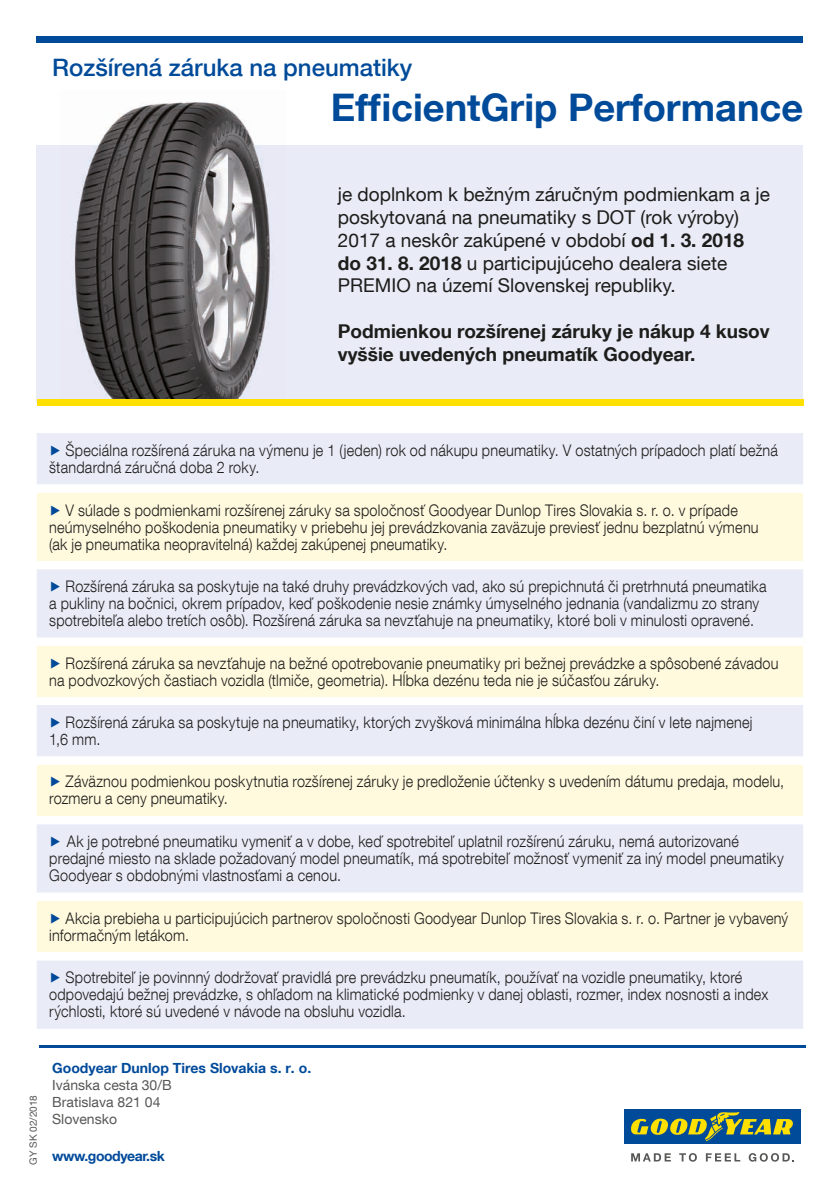
<style>
.page{position:relative;width:840px;height:1191px;background:#fff}
.page>*{position:absolute;margin:0;border:0;box-sizing:border-box;transform-origin:0 0}
.t1{font:700 38px "Helvetica Neue LT Com";color:#004a9a}
.t2{font:500 24px "Helvetica Neue LT Com";color:#004a9a}
.t3{font:19px/22.8px "Helvetica Neue LT Com";color:#1d1d1b}
.t4{font:700 19px/22.8px "Helvetica Neue LT Com";color:#1d1d1b}
.t5{font:300 16px/17px "Helvetica Neue LT Com";letter-spacing:.015em;color:#1d1d1b;scale:.9 1}
.t6{font:14px/16.8px "Helvetica Neue LT Com";color:#575756}
.t7{font:700 14px "Helvetica Neue LT Com";color:#004a9a}
.t8{font:700 14px "Helvetica Neue LT Com";letter-spacing:-.03em;color:#004a9a}
.t9{font:10px "Helvetica Neue LT Com";color:#575756}
.s1{font-weight:700}
.s2{color:#004a9a}
</style>
<div class="page">
<svg style="left:37px;top:433px;width:765px;height:595px;background:#ebedf7"></svg>
<svg style="left:37px;top:493px;width:765px;height:459px;background:#f6f3eb"></svg>
<div style="left:37px;top:146px;width:765px;height:257px;background:#e9ebf7"></div>
<img style="left:60px;top:102px;width:225px;height:298px">
<svg style="left:631px;top:1153px;width:39px;height:8px"></svg>
<svg style="left:679px;top:1153px;width:17px;height:8px"></svg>
<svg style="left:705px;top:1153px;width:34px;height:8px"></svg>
<svg style="left:748px;top:1153px;width:45px;height:8px"></svg>
<div style="left:623px;top:1109px;width:176px;height:35px;background:#004a9a"></div>
<svg style="left:631px;top:1112px;width:161px;height:29px"></svg>
<div style="left:37px;top:400px;width:765px;height:6px;background:#ffe000"></div>
<div style="left:37px;top:37px;width:765px;height:6px;background:#004a9a"></div>
<hr style="left:39px;top:1045px;width:766px;height:2px;background:#004a9a">
<h2 class="t2" style="left:52px;top:53px;width:361px">Rozšírená záruka na pneumatiky</h2>
<h1 class="t1" style="left:330px;top:84px;width:474px">EfficientGrip Performance</h1>
<p class="t3" style="left:338px;top:183px;width:433px">je doplnkom k bežným záručným podmienkam a je poskytovaná na pneumatiky s DOT (rok výroby)<br>2017 a neskôr zakúpené v období <span class="s1">od 1. 3. 2018 do 31. 8. 2018</span> u participujúceho dealera siete PREMIO na území Slovenskej republiky.</p>
<p class="t4" style="left:338px;top:319px;width:433px">Podmienkou rozšírenej záruky je nákup 4 kusov vyššie uvedených pneumatík Goodyear.</p>
<p class="t5" style="left:49px;top:441px;width:810px"><span class="s2">▶</span> Špeciálna rozšírená záruka na výmenu je 1 (jeden) rok od nákupu pneumatiky. V ostatných prípadoch platí bežná štandardná záručná doba 2 roky.</p>
<p class="t5" style="left:49px;top:501px;width:789px"><span class="s2">▶</span> V súlade s podmienkami rozšírenej záruky sa spoločnosť Goodyear Dunlop Tires Slovakia s. r. o. v prípade neúmyselného poškodenia pneumatiky v priebehu jej prevádzkovania zaväzuje previesť jednu bezplatnú výmenu (ak je pneumatika neopravitelná) každej zakúpenej pneumatiky.</p>
<p class="t5" style="left:49px;top:577px;width:798px"><span class="s2">▶</span> Rozšírená záruka sa poskytuje na také druhy prevádzkových vad, ako sú prepichnutá či pretrhnutá pneumatika a pukliny na bočnici, okrem prípadov, keď poškodenie nesie známky úmyselného jednania (vandalizmu zo strany spotrebiteľa alebo tretích osôb). Rozšírená záruka sa nevzťahuje na pneumatiky, ktoré boli v minulosti opravené.</p>
<p class="t5" style="left:49px;top:654px;width:811px"><span class="s2">▶</span> Rozšírená záruka sa nevzťahuje na bežné opotrebovanie pneumatiky pri bežnej prevádzke a spôsobené závadou na podvozkových častiach vozidla (tlmiče, geometria). Hĺbka dezénu teda nie je súčasťou záruky.</p>
<p class="t5" style="left:49px;top:713px;width:782px"><span class="s2">▶</span> Rozšírená záruka sa poskytuje na pneumatiky, ktorých zvyšková minimálna hĺbka dezénu činí v lete najmenej<br>1,6 mm.</p>
<p class="t5" style="left:49px;top:773px;width:817px"><span class="s2">▶</span> Záväznou podmienkou poskytnutia rozšírenej záruky je predloženie účtenky s uvedením dátumu predaja, modelu, rozmeru a ceny pneumatiky.</p>
<p class="t5" style="left:49px;top:832px;width:817px"><span class="s2">▶</span> Ak je potrebné pneumatiku vymeniť a v dobe, keď spotrebiteľ uplatnil rozšírenú záruku, nemá autorizované predajné miesto na sklade požadovaný model pneumatík, má spotrebiteľ možnosť vymeniť za iný model pneumatiky<br>Goodyear s obdobnými vlastnosťami a cenou.</p>
<p class="t5" style="left:49px;top:909px;width:822px"><span class="s2">▶</span> Akcia prebieha u participujúcich partnerov spoločnosti Goodyear Dunlop Tires Slovakia s. r. o. Partner je vybavený informačným letákom.</p>
<p class="t5" style="left:49px;top:968px;width:800px"><span class="s2">▶</span> Spotrebiteľ je povinnný dodržovať pravidlá pre prevádzku pneumatík, používať na vozidle pneumatiky, ktoré odpovedajú bežnej prevádzke, s ohľadom na klimatické podmienky v danej oblasti, rozmer, index nosnosti a index rýchlosti, ktoré sú uvedené v návode na obsluhu vozidla.</p>
<p class="t9" style="left:27px;top:1164px;width:71px;rotate:-90deg">GY SK 02/2018</p>
<p class="t7" style="left:52px;top:1059px;width:260px">Goodyear Dunlop Tires Slovakia s. r. o.</p>
<p class="t6" style="left:52px;top:1076px;width:121px">Ivánska cesta 30/B<br>Bratislava 821 04<br>Slovensko</p>
<p class="t8" style="left:52px;top:1147px;width:114px">www.goodyear.sk</p>
</div>
